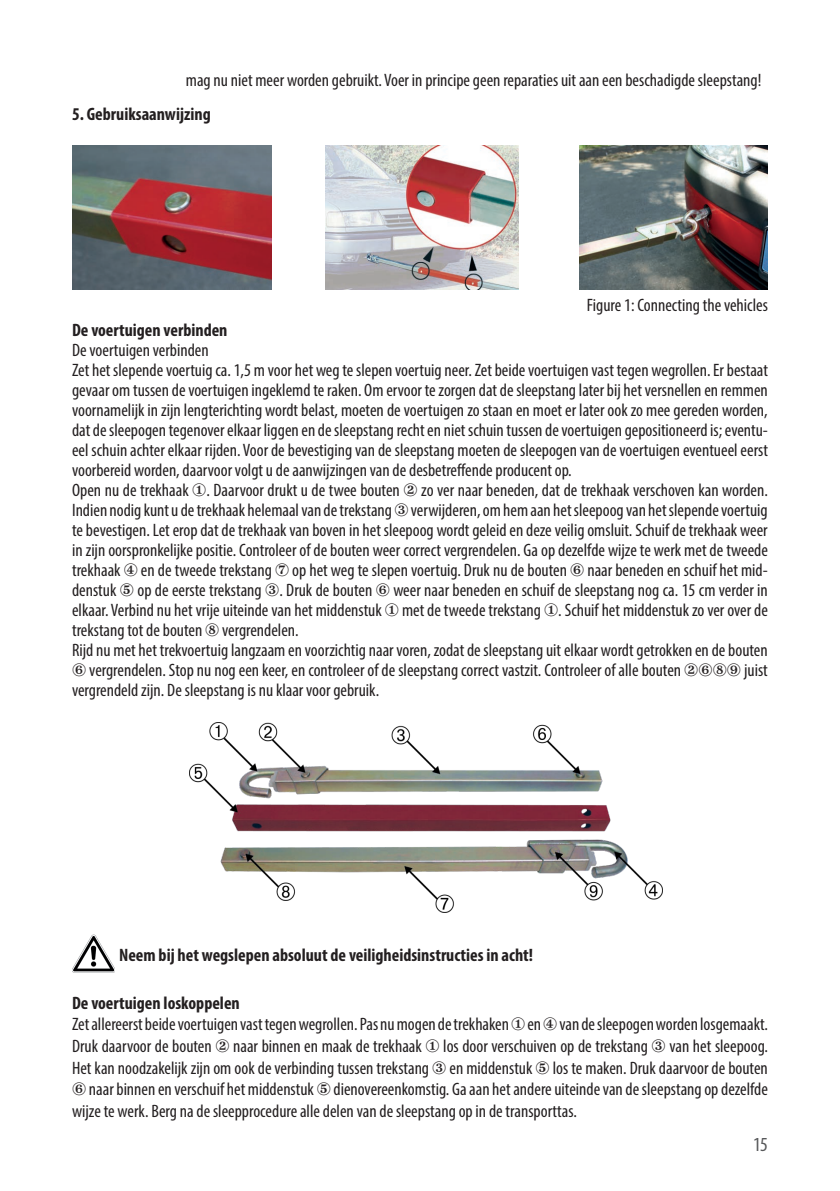
<style>
.page{position:relative;width:840px;height:1191px;background:#fff}
.page>*{position:absolute;margin:0;border:0;box-sizing:border-box;transform-origin:0 0}
.t1{font:condensed 20px "Myriad Pro";color:#57585a}
.t2{font:condensed 18px/20px "Myriad Pro";color:#231f20}
.t3{font:700 condensed 18px "Myriad Pro";color:#231f20}
.s1{font-weight:700}
</style>
<div class="page">
<img style="left:326px;top:145px;width:192px;height:144px">
<img style="left:72px;top:145px;width:200px;height:144px">
<img style="left:579px;top:145px;width:188px;height:144px">
<img style="left:189px;top:722px;width:473px;height:190px">
<img style="left:72px;top:934px;width:43px;height:39px">
<p class="t2" style="left:186px;top:69px;width:576px">mag nu niet meer worden gebruikt. Voer in principe geen reparaties uit aan een beschadigde sleepstang!</p>
<p class="t3" style="left:72px;top:102px;width:140px">5. Gebruiksaanwijzing</p>
<p class="t2" style="left:586px;top:295px;width:182px">Figure 1: Connecting the vehicles</p>
<p class="t3" style="left:72px;top:319px;width:157px">De voertuigen verbinden</p>
<p class="t2" style="left:72px;top:340px;width:697px">De voertuigen verbinden<br>Zet het slepende voertuig ca. 1,5 m voor het weg te slepen voertuig neer. Zet beide voertuigen vast tegen wegrollen. Er bestaat gevaar om tussen de voertuigen ingeklemd te raken. Om ervoor te zorgen dat de sleepstang later bij het versnellen en remmen voornamelijk in zijn lengterichting wordt belast, moeten de voertuigen zo staan en moet er later ook zo mee gereden worden, dat de sleepogen tegenover elkaar liggen en de sleepstang recht en niet schuin tussen de voertuigen gepositioneerd is; eventu&shy;eel schuin achter elkaar rijden. Voor de bevestiging van de sleepstang moeten de sleepogen van de voertuigen eventueel eerst voorbereid worden, daarvoor volgt u de aanwijzingen van de desbetreffende producent op.<br>Open nu de trekhaak ①. Daarvoor drukt u de twee bouten ② zo ver naar beneden, dat de trekhaak verschoven kan worden.<br>Indien nodig kunt u de trekhaak helemaal van de trekstang ③ verwijderen, om hem aan het sleepoog van het slepende voertuig te bevestigen. Let erop dat de trekhaak van boven in het sleepoog wordt geleid en deze veilig omsluit. Schuif de trekhaak weer in zijn oorspronkelijke positie. Controleer of de bouten weer correct vergrendelen. Ga op dezelfde wijze te werk met de tweede trekhaak ④ en de tweede trekstang ⑦ op het weg te slepen voertuig. Druk nu de bouten ⑥ naar beneden en schuif het mid&shy;denstuk ⑤ op de eerste trekstang ③. Druk de bouten ⑥ weer naar beneden en schuif de sleepstang nog ca. 15 cm verder in elkaar. Verbind nu het vrije uiteinde van het middenstuk ① met de tweede trekstang ①. Schuif het middenstuk zo ver over de trekstang tot de bouten ⑧ vergrendelen.<br>Rijd nu met het trekvoertuig langzaam en voorzichtig naar voren, zodat de sleepstang uit elkaar wordt getrokken en de bouten ⑥ vergrendelen. Stop nu nog een keer, en controleer of de sleepstang correct vastzit. Controleer of alle bouten ②⑥⑧⑨ juist vergrendeld zijn. De sleepstang is nu klaar voor gebruik.</p>
<p class="t3" style="left:119px;top:943px;width:415px">Neem bij het wegslepen absoluut de veiligheidsinstructies in acht!</p>
<p class="t2" style="left:72px;top:991px;width:697px;line-height:21.6px"><span class="s1">De voertuigen loskoppelen<br></span>Zet allereerst beide voertuigen vast tegen wegrollen. Pas nu mogen de trekhaken ① en ④ van de sleepogen worden losgemaakt.<br>Druk daarvoor de bouten ② naar binnen en maak de trekhaak ① los door verschuiven op de trekstang ③ van het sleepoog.<br>Het kan noodzakelijk zijn om ook de verbinding tussen trekstang ③ en middenstuk ⑤ los te maken. Druk daarvoor de bouten ⑥ naar binnen en verschuif het middenstuk ⑤ dienovereenkomstig. Ga aan het andere uiteinde van de sleepstang op dezelfde wijze te werk. Berg na de sleepprocedure alle delen van de sleepstang op in de transporttas.</p>
<p class="t1" style="left:752px;top:1132px;width:16px">15</p>
</div>
